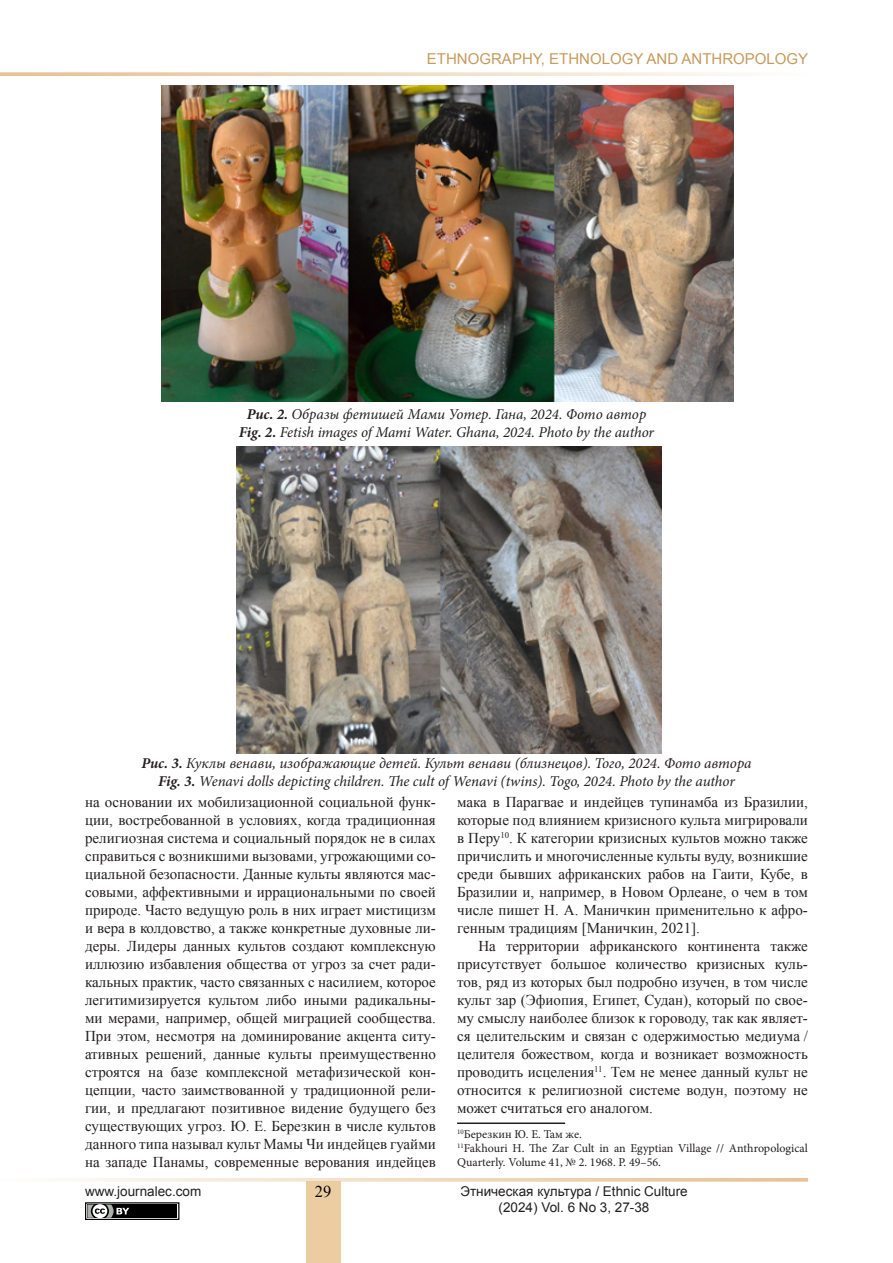
<style>
.page{position:relative;width:893px;height:1263px;background:#fff}
.page>*{position:absolute;margin:0;border:0;box-sizing:border-box;transform-origin:0 0}
.t1{font:16.5px "Times New Roman";color:#000}
.t2{font:15px/18px "Times New Roman";color:#231f20;text-align:justify}
.t3{font:italic 15px "Minion Pro";letter-spacing:-.005em;color:#231f20}
.t4{font:15px "Arial";color:#c69a5c}
.t5{font:13.5px/16.2px "Arial";color:#231f20;text-align:center}
.t6{font:12px/14.4px "Minion Pro";color:#231f20}
.s1{font-weight:700}
</style>
<div class="page">
<div style="left:306px;top:1182px;width:34px;height:81px;background:#ebcda1"></div>
<svg style="left:0;top:72px;width:745px;height:4px"></svg>
<svg style="left:64px;top:1178px;width:744px;height:4px"></svg>
<div style="left:85px;top:1202px;width:94px;height:18px;border:1px solid #000"></div>
<div style="left:87px;top:1204px;width:90px;height:14px;background:#000"></div>
<svg style="left:87px;top:1204px;width:42px;height:14px"></svg>
<img style="left:161px;top:85px;width:573px;height:316px">
<img style="left:236px;top:447px;width:425px;height:306px">
<hr style="left:457px;top:1122px;width:108px;height:2px;background:#231f20">
<p class="t4" style="left:427px;top:49px;width:383px">ETHNOGRAPHY, ETHNOLOGY AND ANTHROPOLOGY</p>
<p class="t3" style="left:247px;top:404px;width:401px"><span class="s1">Рис. 2.</span> Образы фетишей Мами Уотер. Гана, 2024. Фото автор</p>
<p class="t3" style="left:239px;top:422px;width:417px"><span class="s1">Fig. 2.</span> Fetish images of Mami Water. Ghana, 2024. Photo by the author</p>
<p class="t3" style="left:141px;top:753px;width:612px"><span class="s1">Рис. 3.</span> Куклы венави, изображающие детей. Культ венави (близнецов). Того, 2024. Фото автора</p>
<p class="t3" style="left:158px;top:771px;width:578px"><span class="s1">Fig. 3.</span> Wenavi dolls depicting children. The cult of Wenavi (twins). Togo, 2024. Photo by the author</p>
<p class="t2" style="left:85px;top:793px;width:352px">на основании их мобилизационной социальной функ&shy;ции, востребованной в условиях, когда традиционная религиозная система и социальный порядок не в силах справиться с возникшими вызовами, угрожающими со&shy;циальной безопасности. Данные культы являются мас&shy;совыми, аффективными и иррациональными по своей природе. Часто ведущую роль в них играет мистицизм и вера в колдовство, а также конкретные духовные ли&shy;деры. Лидеры данных культов создают комплексную иллюзию избавления общества от угроз за счет ради&shy;кальных практик, часто связанных с насилием, которое легитимизируется культом либо иными радикальны&shy;ми мерами, например, общей миграцией сообщества.<br>При этом, несмотря на доминирование акцента ситу&shy;ативных решений, данные культы преимущественно строятся на базе комплексной метафизической кон&shy;цепции, часто заимствованной у традиционной рели&shy;гии, и предлагают позитивное видение будущего без существующих угроз. Ю. Е. Березкин в числе культов данного типа называл культ Мамы Чи индейцев гуайми на западе Панамы, современные верования индейцев</p>
<p class="t2" style="left:457px;top:792px;width:352px">мака в Парагвае и индейцев тупинамба из Бразилии, которые под влиянием кризисного культа мигрировали в Перу<sup>10</sup>. К категории кризисных культов можно также причислить и многочисленные культы вуду, возникшие среди бывших африканских рабов на Гаити, Кубе, в Бразилии и, например, в Новом Орлеане, о чем в том числе пишет Н. А. Маничкин применительно к афро&shy;генным традициям [Маничкин, 2021].</p>
<p class="t2" style="left:457px;top:936px;width:352px;text-indent:21px">На территории африканского континента также присутствует большое количество кризисных куль&shy;тов, ряд из которых был подробно изучен, в том числе культ зар (Эфиопия, Египет, Судан), который по свое&shy;му смыслу наиболее близок к гороводу, так как являет&shy;ся целительским и связан с одержимостью медиума / целителя божеством, когда и возникает возможность проводить исцеления<sup>11</sup>. Тем не менее данный культ не относится к религиозной системе водун, поэтому не может считаться его аналогом.</p>
<p class="t6" style="left:457px;top:1127px;width:126px"><sup>10</sup>Березкин Ю. Е. Там же.</p>
<p class="t6" style="left:457px;top:1141px;width:352px"><sup>11</sup>Fakhouri H. The Zar Cult in an Egyptian Village // Anthropological<br>Quarterly. Volume 41, № 2. 1968. P. 49–56.</p>
<p class="t5" style="left:85px;top:1183px;width:118px">www.journalec.com</p>
<p class="t5" style="left:460px;top:1183px;width:229px">Этническая культура / Ethnic Culture (2024) Vol. 6 No 3, 27-38</p>
<p class="t1" style="left:315px;top:1181px;width:18px">29</p>
</div>
